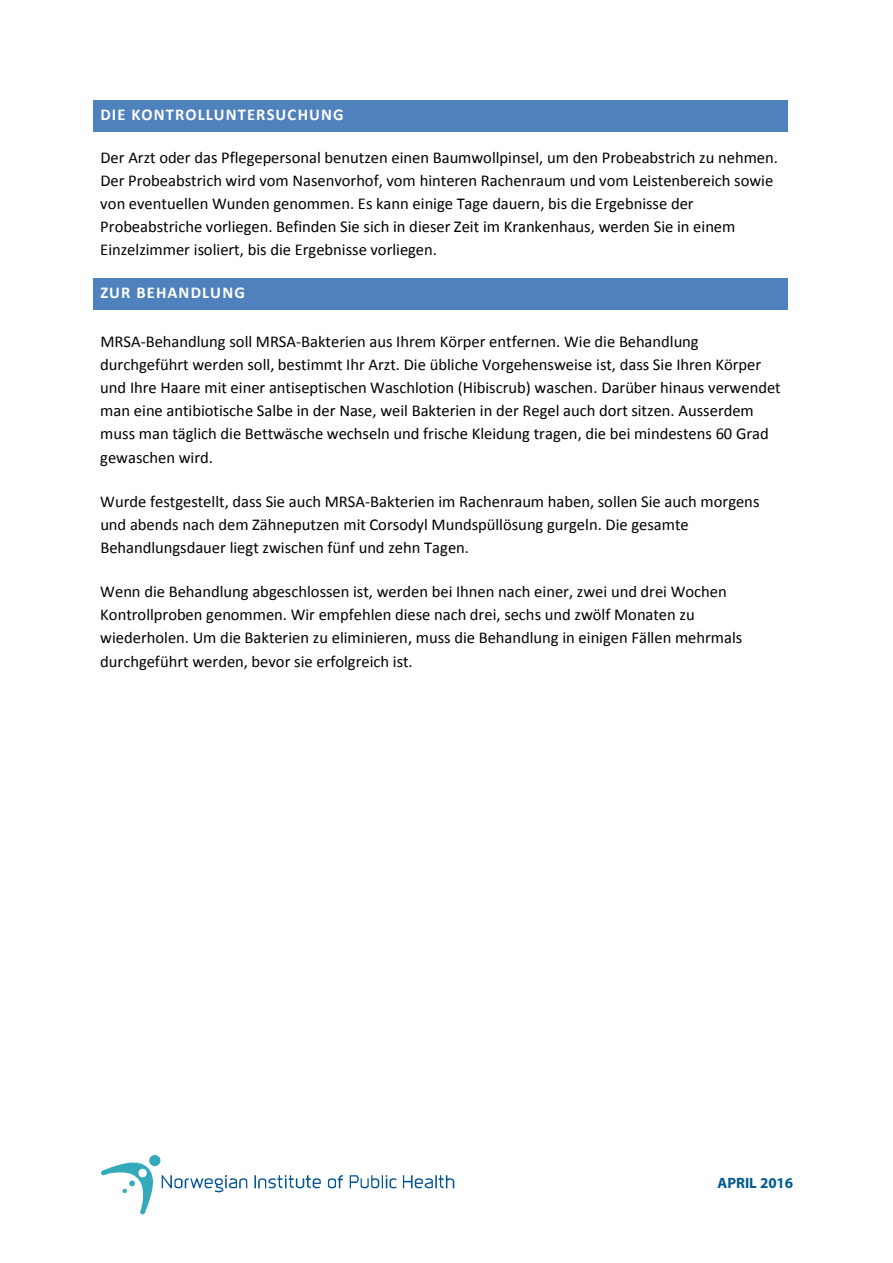
<style>
.page{position:relative;width:893px;height:1263px;background:#fff}
.page>*{position:absolute;margin:0;border:0;box-sizing:border-box;transform-origin:0 0}
.t1{font:16.5px/23.1px "Calibri";color:#000}
.t2{font:700 16.5px "Calibri";letter-spacing:.065em;color:#fff}
.t3{font:700 15px "Myriad Pro";color:#015a92}
</style>
<div class="page">
<div style="left:98px;top:104px;width:685px;height:24px;background:#4f81bd"></div>
<svg style="left:94px;top:100px;width:4px;height:4px"></svg>
<hr style="left:98px;top:100px;width:685px;height:4px;background:#4f81bd">
<svg style="left:783px;top:100px;width:5px;height:4px"></svg>
<svg style="left:94px;top:128px;width:4px;height:4px"></svg>
<hr style="left:98px;top:128px;width:685px;height:4px;background:#4f81bd">
<svg style="left:783px;top:128px;width:5px;height:4px"></svg>
<hr style="left:94px;top:104px;width:4px;height:24px;background:#4f81bd">
<div style="left:783px;top:104px;width:5px;height:24px;background:#4f81bd"></div>
<div style="left:98px;top:282px;width:685px;height:24px;background:#4f81bd"></div>
<svg style="left:94px;top:278px;width:4px;height:4px"></svg>
<hr style="left:98px;top:278px;width:685px;height:4px;background:#4f81bd">
<svg style="left:783px;top:278px;width:5px;height:4px"></svg>
<svg style="left:94px;top:306px;width:4px;height:4px"></svg>
<hr style="left:98px;top:306px;width:685px;height:4px;background:#4f81bd">
<svg style="left:783px;top:306px;width:5px;height:4px"></svg>
<hr style="left:94px;top:282px;width:4px;height:24px;background:#4f81bd">
<div style="left:783px;top:282px;width:5px;height:24px;background:#4f81bd"></div>
<svg style="left:328px;top:1175px;width:15px;height:13px"></svg>
<svg style="left:403px;top:1175px;width:51px;height:13px"></svg>
<svg style="left:350px;top:1175px;width:46px;height:13px"></svg>
<svg style="left:254px;top:1175px;width:67px;height:13px"></svg>
<svg style="left:101px;top:1155px;width:146px;height:59px"></svg>
<p class="t2" style="left:100px;top:104px;width:245px">DIE KONTROLLUNTERSUCHUNG</p>
<p class="t1" style="left:100px;top:146px;width:679px">Der Arzt oder das Pflegepersonal benutzen einen Baumwollpinsel, um den Probeabstrich zu nehmen.<br>Der Probeabstrich wird vom Nasenvorhof, vom hinteren Rachenraum und vom Leistenbereich sowie von eventuellen Wunden genommen. Es kann einige Tage dauern, bis die Ergebnisse der Probeabstriche vorliegen. Befinden Sie sich in dieser Zeit im Krankenhaus, werden Sie in einem Einzelzimmer isoliert, bis die Ergebnisse vorliegen.</p>
<p class="t2" style="left:100px;top:282px;width:146px">ZUR BEHANDLUNG</p>
<p class="t1" style="left:100px;top:330px;width:682px">MRSA-Behandlung soll MRSA-Bakterien aus Ihrem Körper entfernen. Wie die Behandlung durchgeführt werden soll, bestimmt Ihr Arzt. Die übliche Vorgehensweise ist, dass Sie Ihren Körper und Ihre Haare mit einer antiseptischen Waschlotion (Hibiscrub) waschen. Darüber hinaus verwendet man eine antibiotische Salbe in der Nase, weil Bakterien in der Regel auch dort sitzen. Ausserdem muss man täglich die Bettwäsche wechseln und frische Kleidung tragen, die bei mindestens 60 Grad gewaschen wird.</p>
<p class="t1" style="left:100px;top:490px;width:661px">Wurde festgestellt, dass Sie auch MRSA-Bakterien im Rachenraum haben, sollen Sie auch morgens und abends nach dem Zähneputzen mit Corsodyl Mundspüllösung gurgeln. Die gesamte<br>Behandlungsdauer liegt zwischen fünf und zehn Tagen.</p>
<p class="t1" style="left:100px;top:580px;width:644px">Wenn die Behandlung abgeschlossen ist, werden bei Ihnen nach einer, zwei und drei Wochen Kontrollproben genommen. Wir empfehlen diese nach drei, sechs und zwölf Monaten zu wiederholen. Um die Bakterien zu eliminieren, muss die Behandlung in einigen Fällen mehrmals durchgeführt werden, bevor sie erfolgreich ist.</p>
<p class="t3" style="left:718px;top:1174px;width:77px">APRIL 2016</p>
</div>
